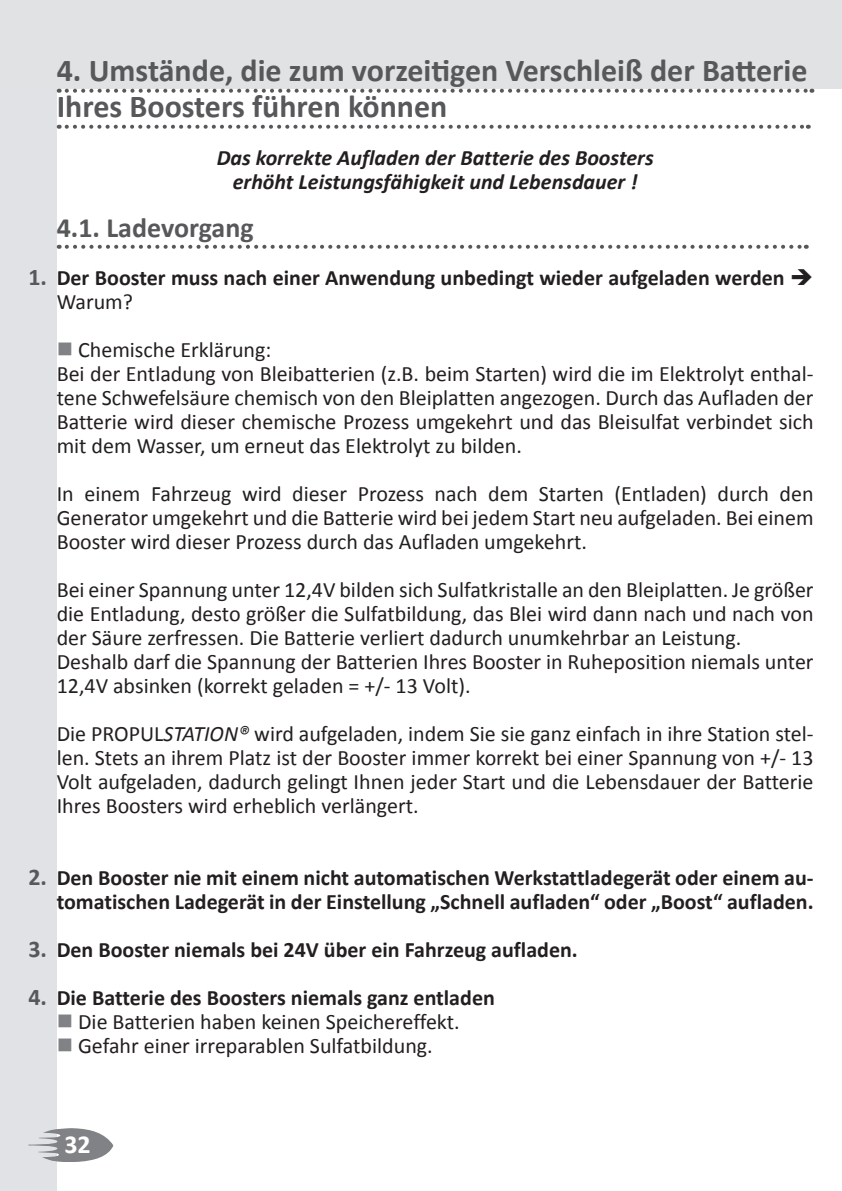
<style>
.page{position:relative;width:842px;height:1191px;background:#fff}
.page>*{position:absolute;margin:0;border:0;box-sizing:border-box;transform-origin:0 0}
.t1{font:700 32px/36px "Calibri";color:#57585a}
.t2{font:700 28px "Calibri";color:#57585a}
.t3{font:700 26px "Calibri";color:#fff}
.t4{font:22px/24px "Calibri";color:#231f20}
.t5{font:700 22px "Calibri";color:#231f20}
.t6{font:italic 700 22px/24px "Calibri";color:#231f20;text-align:center}
.s1{font-size:24px;color:#57585a}
.s2{color:#808285}
.s3{font-style:italic}
</style>
<div class="page">
<div style="left:0;top:0;width:57px;height:1191px;background:#e1e2e5"></div>
<div style="left:0;top:0;width:842px;height:88px;background:#e1e2e4"></div>
<svg style="left:28px;top:1128px;width:85px;height:34px"></svg>
<hr style="left:841px;top:0;width:1px;height:1191px;background:#e1e2e5">
<svg style="left:67px;top:89px;width:745px;height:4px"></svg>
<svg style="left:67px;top:125px;width:742px;height:4px"></svg>
<svg style="left:67px;top:245px;width:740px;height:4px"></svg>
<h1 class="t1" style="left:57px;top:51px;width:752px">4. Umstände, die zum vorzeitigen Verschleiß der Batterie<br>Ihres Boosters führen können</h1>
<p class="t6" style="left:217px;top:144px;width:438px">Das korrekte Aufladen der Batterie des Boosters erhöht Leistungsfähigkeit und Lebensdauer !</p>
<p class="t2" style="left:57px;top:210px;width:198px">4.1. Ladevorgang</p>
<p class="t5" style="left:28px;top:264px;width:787px"><span class="s1">1.</span> Der Booster muss nach einer Anwendung unbedingt wieder aufgeladen werden ➔</p>
<p class="t4" style="left:57px;top:288px;width:78px">Warum?</p>
<p class="t4" style="left:57px;top:336px;width:758px"><span class="s2">■</span> Chemische Erklärung:<br>Bei der Entladung von Bleibatterien (z.B. beim Starten) wird die im Elektrolyt enthal&shy;tene Schwefelsäure chemisch von den Bleiplatten angezogen. Durch das Aufladen der Batterie wird dieser chemische Prozess umgekehrt und das Bleisulfat verbindet sich mit dem Wasser, um erneut das Elektrolyt zu bilden.</p>
<p class="t4" style="left:57px;top:480px;width:758px;text-align:justify">In einem Fahrzeug wird dieser Prozess nach dem Starten (Entladen) durch den Generator umgekehrt und die Batterie wird bei jedem Start neu aufgeladen. Bei einem Booster wird dieser Prozess durch das Aufladen umgekehrt.</p>
<p class="t4" style="left:57px;top:576px;width:758px">Bei einer Spannung unter 12,4V bilden sich Sulfatkristalle an den Bleiplatten. Je größer die Entladung, desto größer die Sulfatbildung, das Blei wird dann nach und nach von der Säure zerfressen. Die Batterie verliert dadurch unumkehrbar an Leistung.<br>Deshalb darf die Spannung der Batterien Ihres Booster in Ruheposition niemals unter 12,4V absinken (korrekt geladen = +/- 13 Volt).</p>
<p class="t4" style="left:57px;top:720px;width:758px;text-align:justify">Die PROPUL<span class="s3">STATION®</span> wird aufgeladen, indem Sie sie ganz einfach in ihre Station stel&shy;len. Stets an ihrem Platz ist der Booster immer korrekt bei einer Spannung von +/- 13<br>Volt aufgeladen, dadurch gelingt Ihnen jeder Start und die Lebensdauer der Batterie Ihres Boosters wird erheblich verlängert.</p>
<p class="t5" style="left:28px;top:864px;width:787px"><span class="s1">2.</span> Den Booster nie mit einem nicht automatischen Werkstattladegerät oder einem au-</p>
<p class="t5" style="left:57px;top:888px;width:758px">tomatischen Ladegerät in der Einstellung „Schnell aufladen“ oder „Boost“ aufladen.</p>
<p class="t5" style="left:28px;top:936px;width:551px"><span class="s1">3.</span> Den Booster niemals bei 24V über ein Fahrzeug aufladen.</p>
<p class="t5" style="left:28px;top:984px;width:468px"><span class="s1">4.</span> Die Batterie des Boosters niemals ganz entladen</p>
<p class="t4" style="left:57px;top:1008px;width:405px"><span class="s2">■</span> Die Batterien haben keinen Speichereffekt.</p>
<p class="t4" style="left:57px;top:1032px;width:378px"><span class="s2">■</span> Gefahr einer irreparablen Sulfatbildung.</p>
<p class="t3" style="left:64px;top:1128px;width:28px">32</p>
</div>
